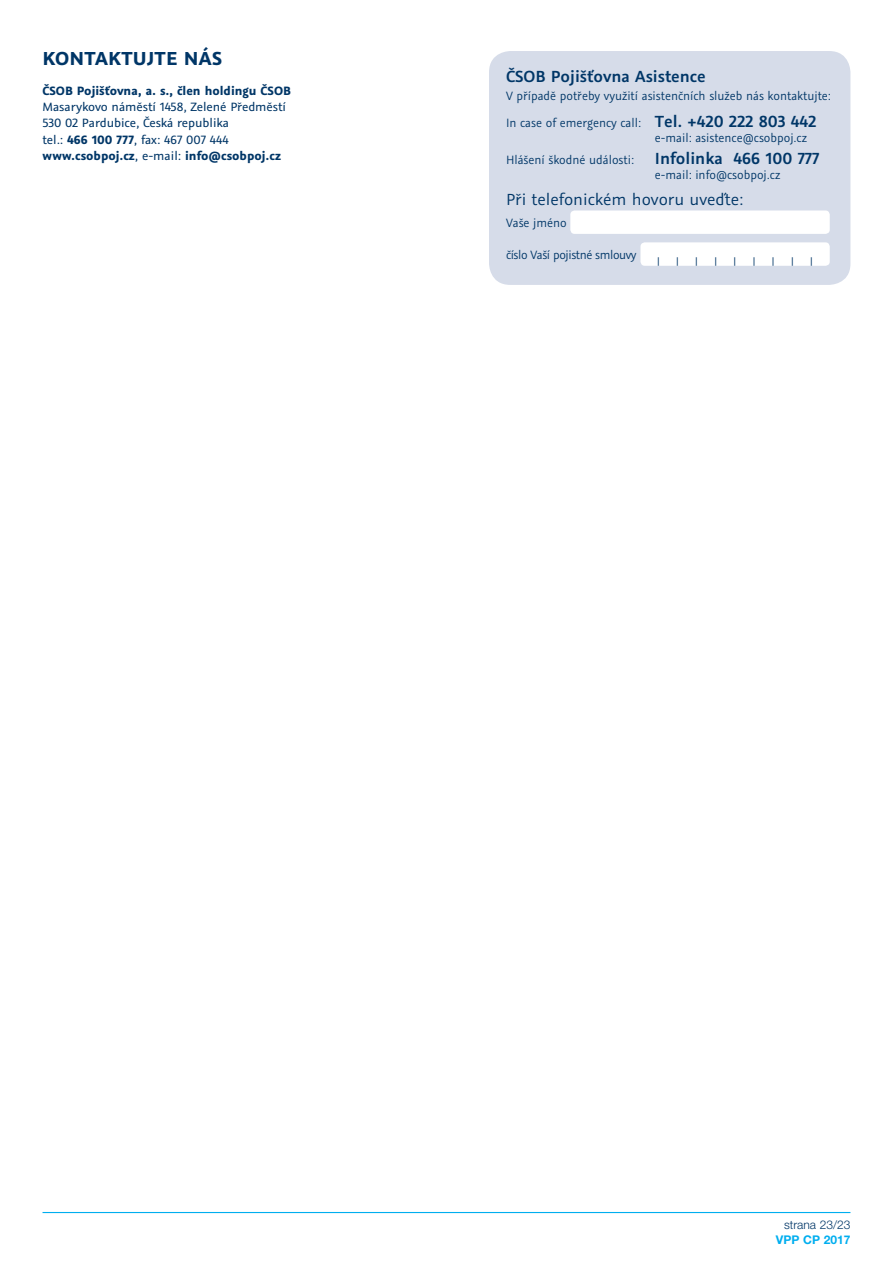
<style>
.page{position:relative;width:893px;height:1263px;background:#fff}
.page>*{position:absolute;margin:0;border:0;box-sizing:border-box;transform-origin:0 0}
.t1{font:700 21px "Graublau Sans";letter-spacing:.01em;color:#003667}
.t2{font:18px "Graublau Sans";color:#003667}
.t3{font:600 18px "Graublau Sans";color:#003667}
.t4{font:13.5px/27.2px "Graublau Sans";color:#003667;scale:.95 1}
.t5{font:13.5px/16.2px "Graublau Sans";letter-spacing:-.005em;color:#003667}
.t6{font:700 13.5px "Graublau Sans";color:#003667}
.t7{font:13.5px "Graublau Sans";letter-spacing:-.03em;color:#003667;scale:.95 1}
.t8{font:300 12px "Helvetica Neue LT Pro";color:#003667}
.t9{font:700 12px "Helvetica Neue LT Pro";color:#00aeef}
.t10{font:condensed 12px "Helvetica Neue LT Pro";color:#003667}
.s1{font-weight:700}
.s2{font-weight:600;font-size:18px}
</style>
<div class="page">
<hr style="left:43px;top:1212px;width:807px;height:1px;background:#00aeef">
<div style="left:489px;top:51px;width:361px;height:234px;background:#d6dce9"></div>
<div style="left:570px;top:210px;width:260px;height:24px;background:#fff;border-radius:4px"></div>
<div style="left:640px;top:242px;width:190px;height:24px;background:#fff;border-radius:4px"></div>
<h1 class="t1" style="left:43px;top:45px;width:181px">KONTAKTUJTE NÁS</h1>
<p class="t6" style="left:43px;top:82px;width:250px">ČSOB Pojišťovna, a. s., člen holdingu ČSOB</p>
<p class="t5" style="left:43px;top:99px;width:245px">Masarykovo náměstí 1458, Zelené Předměstí 530 02 Pardubice, Česká republika<br>tel.: <span class="s1">466 100 777</span>, fax: 467 007 444 <span class="s1">www.csobpoj.cz</span>, e-mail: <span class="s1">info@csobpoj.cz</span></p>
<h2 class="t3" style="left:506px;top:65px;width:201px">ČSOB Pojišťovna Asistence</h2>
<p class="t4" style="left:506px;top:82px;width:344px">V případě potřeby využití asistenčních služeb nás kontaktujte:<br>In case of emergency call: <span class="s2">Tel. +420 222 803 442</span></p>
<p class="t4" style="left:506px;top:127px;width:331px;line-height:22px;text-indent:149px">e-mail: asistence@csobpoj.cz<br>Hlášení škodné události: <span class="s2">Infolinka 466 100 777</span></p>
<p class="t4" style="left:655px;top:161px;width:134px">e-mail: info@csobpoj.cz</p>
<h2 class="t2" style="left:506px;top:188px;width:239px">Při telefonickém hovoru uveďte:</h2>
<p class="t4" style="left:506px;top:209px;width:66px">Vaše jméno</p>
<p class="t7" style="left:506px;top:247px;width:139px">číslo Vaší pojistné smlouvy</p>
<p class="t10" style="left:657px;top:254px;width:4px">|</p>
<p class="t10" style="left:676px;top:254px;width:4px">|</p>
<p class="t10" style="left:695px;top:254px;width:4px">|</p>
<p class="t10" style="left:714px;top:254px;width:4px">|</p>
<p class="t10" style="left:734px;top:254px;width:4px">|</p>
<p class="t10" style="left:753px;top:254px;width:4px">|</p>
<p class="t10" style="left:772px;top:254px;width:4px">|</p>
<p class="t10" style="left:791px;top:254px;width:4px">|</p>
<p class="t10" style="left:810px;top:254px;width:4px">|</p>
<p class="t8" style="left:784px;top:1218px;width:68px">strana 23/23</p>
<p class="t9" style="left:776px;top:1232px;width:76px">VPP CP 2017</p>
</div>
